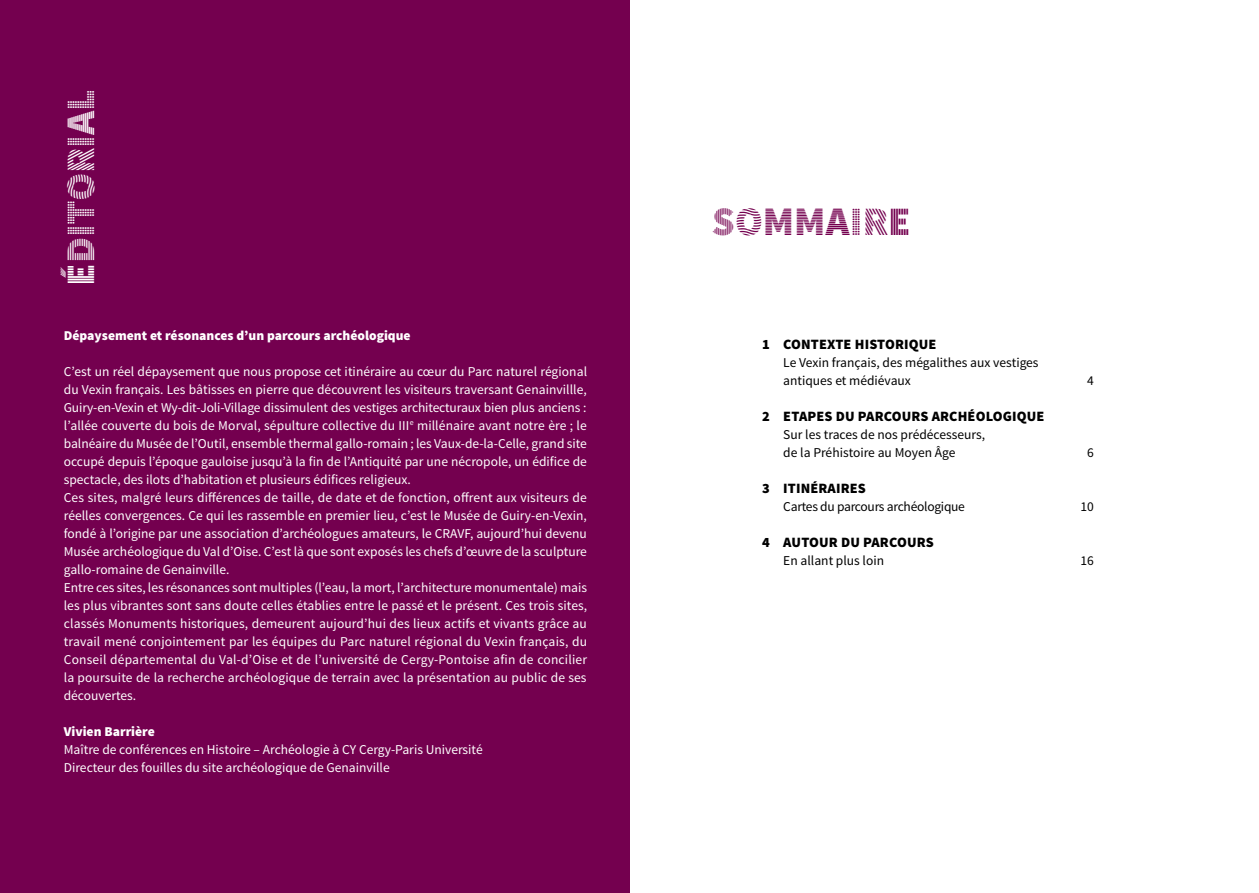
<style>
.page{position:relative;width:1259px;height:893px;background:#fff}
.page>*{position:absolute;margin:0;border:0;box-sizing:border-box;transform-origin:0 0}
.t1{font:40.5px "Source Sans Pro DISPLAY";color:#fff}
.t2{font:40.5px "Source Sans Pro DISPLAY";color:#74004f}
.t3{font:900 14.25px "Source Sans Pro";letter-spacing:.01em;color:#000}
.t4{font:13.5px/18px "Source Sans Pro";color:#fff}
.t5{font:13.5px/18px "Source Sans Pro";color:#000}
.t6{font:900 13.5px "Source Sans Pro";color:#fff}
.t7{font:13.5px "Source Sans Pro";letter-spacing:-.02em;color:#000}
</style>
<div class="page">
<div style="left:0;top:0;width:629px;height:893px;background:#74004f"></div>
<h1 class="t1" style="left:60px;top:286px;width:193px;rotate:-90deg">ÉDITORIAL</h1>
<p class="t6" style="left:64px;top:326px;width:348px">DÉPAYSEMENT ET RÉSONANCES D’UN PARCOURS ARCHÉOLOGIQUE</p>
<p class="t4" style="left:64px;top:362px;width:525px">C’est un réel dépaysement que nous propose cet itinéraire au cœur du Parc naturel régional du Vexin français. Les bâtisses en pierre que découvrent les visiteurs traversant Genainvillle, Guiry-en-Vexin et Wy-dit-Joli-Village dissimulent des vestiges architecturaux bien plus anciens : l’allée couverte du bois de Morval, sépulture collective du III<sup>e</sup> millénaire avant notre ère ; le balnéaire du Musée de l’Outil, ensemble thermal gallo-romain ; les Vaux-de-la-Celle, grand site occupé depuis l’époque gauloise jusqu’à la fin de l’Antiquité par une nécropole, un édifice de spectacle, des ilots d’habitation et plusieurs édifices religieux.<br>Ces sites, malgré leurs différences de taille, de date et de fonction, offrent aux visiteurs de réelles convergences. Ce qui les rassemble en premier lieu, c’est le Musée de Guiry-en-Vexin, fondé à l’origine par une association d’archéologues amateurs, le CRAVF, aujourd’hui devenu Musée archéologique du Val d’Oise. C’est là que sont exposés les chefs d’œuvre de la sculpture gallo-romaine de Genainville.<br>Entre ces sites, les résonances sont multiples (l’eau, la mort, l’architecture monumentale) mais les plus vibrantes sont sans doute celles établies entre le passé et le présent. Ces trois sites, classés Monuments historiques, demeurent aujourd’hui des lieux actifs et vivants grâce au travail mené conjointement par les équipes du Parc naturel régional du Vexin français, du Conseil départemental du Val-d’Oise et de l’université de Cergy-Pontoise afin de concilier la poursuite de la recherche archéologique de terrain avec la présentation au public de ses découvertes.</p>
<p class="t6" style="left:64px;top:722px;width:93px">VIVIEN BARRIÈRE</p>
<p class="t4" style="left:64px;top:740px;width:420px">Maître de conférences en Histoire – Archéologie à CY Cergy-Paris Université<br>Directeur des fouilles du site archéologique de Genainville</p>
<h1 class="t2" style="left:712px;top:200px;width:200px">SOMMAIRE</h1>
<p class="t3" style="left:762px;top:335px;width:176px">1 CONTEXTE HISTORIQUE</p>
<p class="t5" style="left:783px;top:353px;width:257px">Le Vexin français, des mégalithes aux vestiges antiques et médiévaux</p>
<p class="t3" style="left:762px;top:406px;width:284px">2 ETAPES DU PARCOURS ARCHÉOLOGIQUE</p>
<p class="t5" style="left:783px;top:425px;width:203px">Sur les traces de nos prédécesseurs, de la Préhistoire au Moyen Âge</p>
<p class="t5" style="left:1087px;top:371px;width:8px">4</p>
<p class="t5" style="left:1087px;top:443px;width:8px">6</p>
<p class="t3" style="left:762px;top:478px;width:105px">3 ITINÉRAIRES</p>
<p class="t7" style="left:783px;top:498px;width:183px">Cartes du parcours archéologique</p>
<p class="t5" style="left:1080px;top:497px;width:15px">10</p>
<p class="t3" style="left:762px;top:532px;width:173px">4 AUTOUR DU PARCOURS</p>
<p class="t5" style="left:783px;top:551px;width:102px">En allant plus loin</p>
<p class="t5" style="left:1080px;top:551px;width:15px">16</p>
</div>
